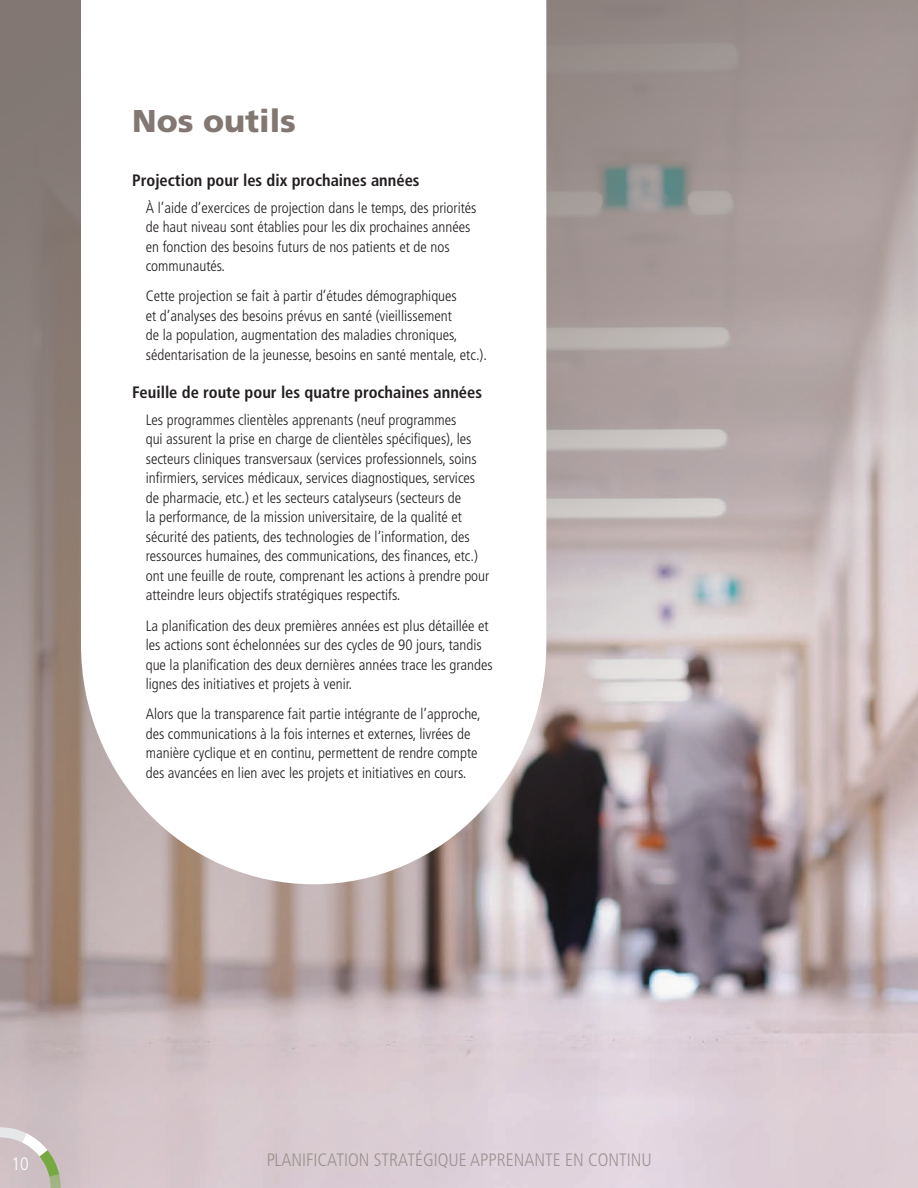
<style>
.page{position:relative;width:918px;height:1188px;background:#fff}
.page>*{position:absolute;margin:0;border:0;box-sizing:border-box;transform-origin:0 0}
.Titre_bold{font:900 31.5px "Frutiger LT Std";color:#827772}
.t1{font:300 condensed 18px "Frutiger LT Std";color:#827772}
.t2{font:300 condensed 18px "Frutiger LT Std";color:#fff}
.titre_2{font:700 condensed 16.5px "Frutiger LT Std";color:#231f20}
.indent{font:300 condensed 15px/19.5px "Frutiger LT Std";color:#231f20}
</style>
<div class="page">
<img style="left:0;top:0;width:918px;height:1188px">
<svg style="left:81px;top:0;width:465px;height:884px"></svg>
<svg style="left:0;top:1127px;width:61px;height:61px;background:#cbc4be"></svg>
<p class="Titre_bold" style="left:132px;top:102px;width:165px">Nos outils</p>
<p class="titre_2" style="left:132px;top:171px;width:289px">Projection pour les dix prochaines années</p>
<p class="indent" style="left:146px;top:198px;width:332px">À l’aide d’exercices de projection dans le temps, des priorités de haut niveau sont établies pour les dix prochaines années en fonction des besoins futurs de nos patients et de nos communautés.</p>
<p class="indent" style="left:146px;top:287px;width:343px">Cette projection se fait à partir d’études démographiques<br>et d’analyses des besoins prévus en santé (vieillissement<br>de la population, augmentation des maladies chroniques, sédentarisation de la jeunesse, besoins en santé mentale, etc.).</p>
<p class="titre_2" style="left:132px;top:383px;width:351px">Feuille de route pour les quatre prochaines années</p>
<p class="indent" style="left:146px;top:410px;width:345px">Les programmes clientèles apprenants (neuf programmes<br>qui assurent la prise en charge de clientèles spécifiques), les secteurs cliniques transversaux (services professionnels, soins infirmiers, services médicaux, services diagnostiques, services de pharmacie, etc.) et les secteurs catalyseurs (secteurs de<br>la performance, de la mission universitaire, de la qualité et sécurité des patients, des technologies de l’information, des ressources humaines, des communications, des finances, etc.) ont une feuille de route, comprenant les actions à prendre pour atteindre leurs objectifs stratégiques respectifs.</p>
<p class="indent" style="left:146px;top:616px;width:348px">La planification des deux premières années est plus détaillée et les actions sont échelonnées sur des cycles de 90 jours, tandis que la planification des deux dernières années trace les grandes lignes des initiatives et projets à venir.</p>
<p class="indent" style="left:146px;top:705px;width:336px">Alors que la transparence fait partie intégrante de l’approche, des communications à la fois internes et externes, livrées de manière cyclique et en continu, permettent de rendre compte des avancées en lien avec les projets et initiatives en cours.</p>
<p class="t2" style="left:12px;top:1153px;width:19px">10</p>
<p class="t1" style="left:266px;top:1149px;width:387px">PLANIFICATION STRATÉGIQUE APPRENANTE EN CONTINU</p>
</div>
